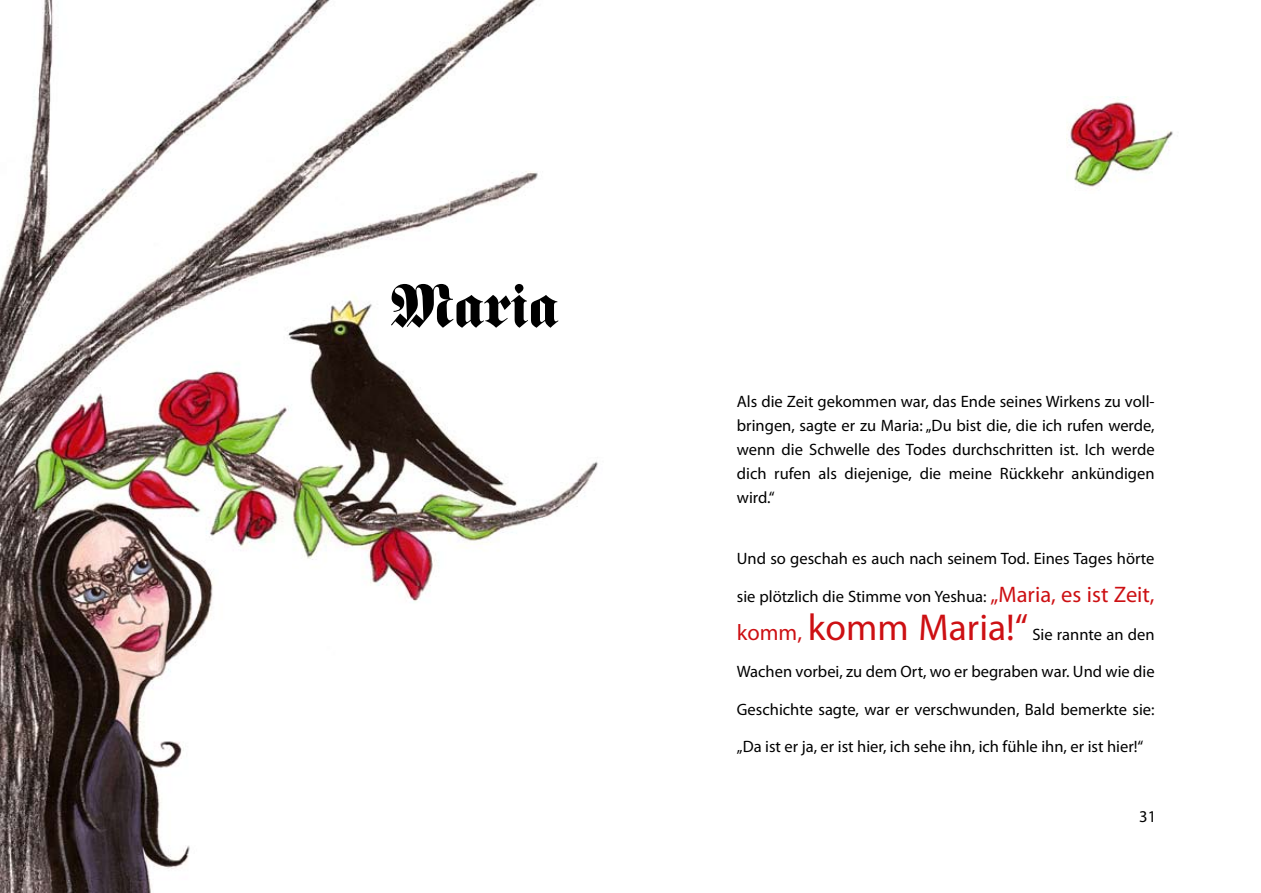
<style>
.page{position:relative;width:1261px;height:893px;background:#fff}
.page>*{position:absolute;margin:0;border:0;box-sizing:border-box;transform-origin:0 0}
.t1{font:60px "Fette Fraktur";color:#000}
.t2{font:37.5px "Myriad Pro";color:#cd1013}
.t3{font:16.5px/24px "Myriad Pro";color:#000;text-align:justify}
.s1{font-size:22.5px;color:#cd1013}
.s2{font-size:22.5px}
</style>
<div class="page">
<img style="left:0;top:0;width:598px;height:892px">
<img style="left:1066px;top:96px;width:107px;height:91px">
<h1 class="t1" style="left:391px;top:272px;width:168px">Maria</h1>
<p class="t3" style="left:736px;top:389px;width:419px">Als die Zeit gekommen war, das Ende seines Wirkens zu voll&shy;bringen, sagte er zu Maria: „Du bist die, die ich rufen werde, wenn die Schwelle des Todes durchschritten ist. Ich werde dich rufen als diejenige, die meine Rückkehr ankündigen wird.“</p>
<p class="t3" style="left:736px;top:546px;width:419px">Und so geschah es auch nach seinem Tod. Eines Tages hörte</p>
<p class="t3" style="left:736px;top:584px;width:419px">sie plötzlich die Stimme von Yeshua: <span class="s1">„Maria, es ist Zeit,</span></p>
<h2 class="t2" style="left:736px;top:603px;width:293px"><span class="s2">komm,</span> komm Maria!“</h2>
<p class="t3" style="left:1032px;top:621px;width:124px">Sie rannte an den</p>
<p class="t3" style="left:736px;top:659px;width:419px">Wachen vorbei, zu dem Ort, wo er begraben war. Und wie die</p>
<p class="t3" style="left:736px;top:696px;width:419px">Geschichte sagte, war er verschwunden, Bald bemerkte sie:</p>
<p class="t3" style="left:736px;top:734px;width:408px">„Da ist er ja, er ist hier, ich sehe ihn, ich fühle ihn, er ist hier!“</p>
<p class="t3" style="left:1138px;top:804px;width:18px">31</p>
</div>
